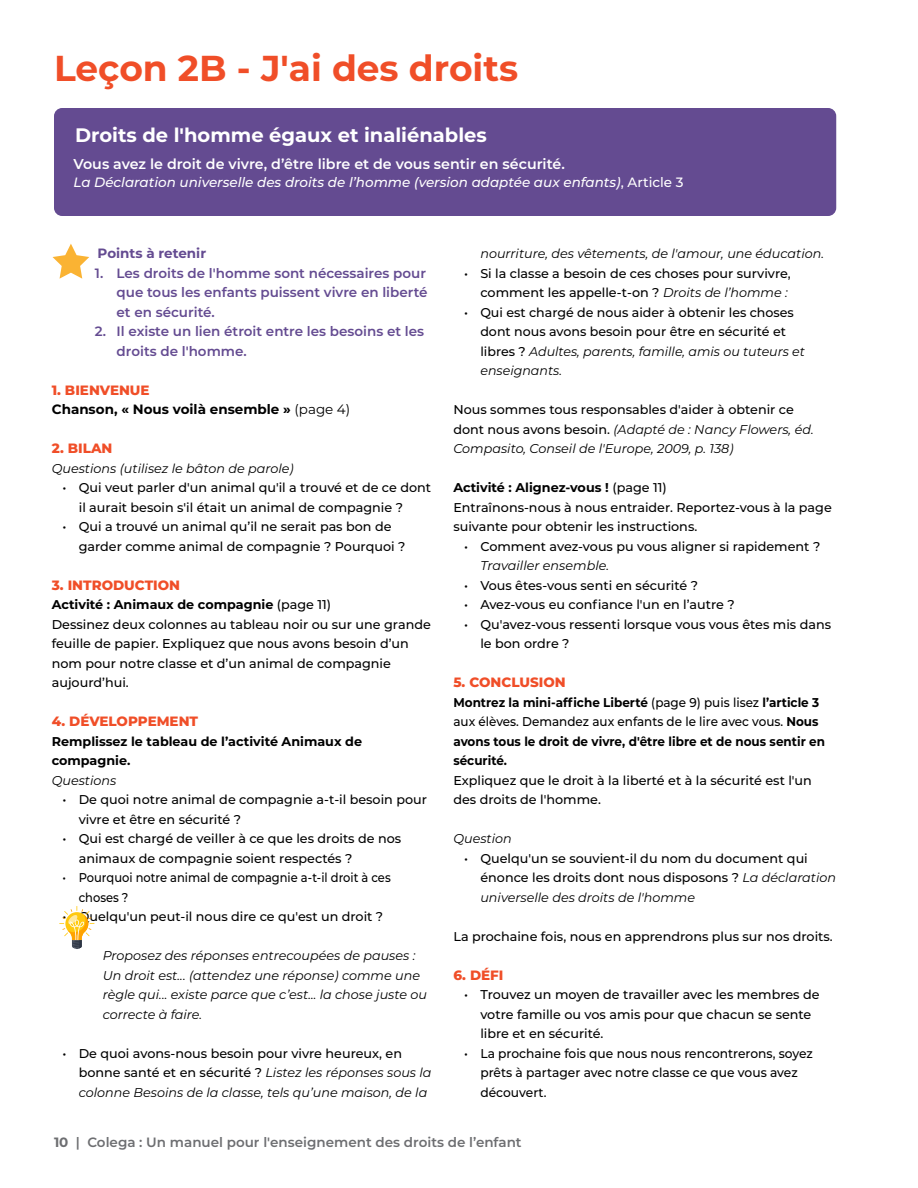
<style>
.page{position:relative;width:918px;height:1188px;background:#fff}
.page>*{position:absolute;margin:0;border:0;box-sizing:border-box;transform-origin:0 0}
.t1{font:700 36px "Montserrat";color:#f04e28}
.t2{font:700 19.5px "Montserrat";color:#fff}
.t3{font:600 14.25px "Montserrat";color:#fff}
.t4{font:600 13.5px/19.5px "Montserrat";color:#644b91;text-align:justify}
.t5{font:italic 500 13.5px "Montserrat";color:#fff}
.t6{font:600 13.5px "Montserrat";color:#6d6e71}
.t7{font:800 13.5px "Montserrat";color:#f04e28}
.t8{font:700 13.5px/19.5px "Montserrat";color:#000}
.t9{font:700 13.5px "Montserrat";color:#644b91}
.t10{font:500 12.75px/19.5px "Montserrat";color:#000}
.t11{font:italic 12.75px/19.5px "Montserrat";color:#000}
.t12{font:700 12.75px/19.5px "Montserrat";color:#000;scale:.94 1}
.t13{font:500 12.75px/19.5px "Montserrat";color:#000;scale:.96 1}
.t14{font:500 12.75px/19.5px "Montserrat";color:#000;scale:.9 1}
.t15{font:700 12.75px/19.5px "Montserrat";color:#000}
.s1{font-style:normal}
.s2{font-weight:800;color:#f04e28}
.s3{font-weight:400}
.s4{font-weight:700}
.s5{font-weight:500;font-style:normal}
.s6{font-weight:400;font-style:italic}
.s7{font-weight:500}
</style>
<div class="page">
<div style="left:54px;top:108px;width:782px;height:108px;background:#644b91;border-radius:8px"></div>
<svg style="left:53px;top:244px;width:36px;height:35px"></svg>
<svg style="left:59px;top:906px;width:35px;height:43px"></svg>
<h1 class="t1" style="left:54px;top:42px;width:466px">Leçon 2B - J'ai des droits</h1>
<h2 class="t2" style="left:75px;top:121px;width:413px">Droits de l'homme égaux et inaliénables</h2>
<p class="t3" style="left:74px;top:154px;width:493px">Vous avez le droit de vivre, d’être libre et de vous sentir en sécurité.</p>
<p class="t5" style="left:74px;top:173px;width:611px">La Déclaration universelle des droits de l’homme (version adaptée aux enfants)<span class="s1">, Article 3</span></p>
<p class="t9" style="left:98px;top:244px;width:110px">Points à retenir</p>
<p class="t4" style="left:117px;top:263px;width:313px;text-indent:-22px">1. Les droits de l'homme sont nécessaires pour que tous les enfants puissent vivre en liberté et en sécurité.</p>
<p class="t4" style="left:117px;top:321px;width:309px;text-indent:-22px">2. Il existe un lien étroit entre les besoins et les droits de l'homme.</p>
<p class="t8" style="left:52px;top:379px;width:300px"><span class="s2">1. BIENVENUE<br></span>Chanson, « Nous voilà ensemble » <span class="s3">(page 4)</span></p>
<p class="t7" style="left:52px;top:438px;width:62px">2. BILAN</p>
<p class="t11" style="left:52px;top:458px;width:243px">Questions (utilisez le bâton de parole)</p>
<p class="t10" style="left:79px;top:477px;width:354px;text-indent:-16px">• Qui veut parler d'un animal qu'il a trouvé et de ce dont il aurait besoin s'il était un animal de compagnie ?</p>
<p class="t10" style="left:79px;top:516px;width:328px;text-indent:-16px">• Qui a trouvé un animal qu’il ne serait pas bon de garder comme animal de compagnie ? Pourquoi ?</p>
<p class="t7" style="left:52px;top:575px;width:130px">3. INTRODUCTION</p>
<p class="t10" style="left:52px;top:594px;width:381px"><span class="s4">Activité : Animaux de compagnie</span> (page 11)<br>Dessinez deux colonnes au tableau noir ou sur une grande feuille de papier. Expliquez que nous avons besoin d’un nom pour notre classe et d’un animal de compagnie aujourd’hui.</p>
<p class="t7" style="left:52px;top:712px;width:148px">4. DÉVELOPPEMENT</p>
<p class="t15" style="left:52px;top:731px;width:312px">Remplissez le tableau de l’activité Animaux de compagnie.</p>
<p class="t11" style="left:52px;top:770px;width:66px">Questions</p>
<p class="t10" style="left:79px;top:789px;width:350px;text-indent:-16px">• De quoi notre animal de compagnie a-t-il besoin pour vivre et être en sécurité ?</p>
<p class="t10" style="left:79px;top:828px;width:324px;text-indent:-16px">• Qui est chargé de veiller à ce que les droits de nos animaux de compagnie soient respectés ?</p>
<p class="t14" style="left:79px;top:867px;width:348px;text-indent:-16px">• Pourquoi notre animal de compagnie a-t-il droit à ces choses ?</p>
<p class="t10" style="left:63px;top:906px;width:322px">• Quelqu'un peut-il nous dire ce qu'est un droit ?</p>
<p class="t11" style="left:103px;top:946px;width:326px">Proposez des réponses entrecoupées de pauses :<br>Un droit est... (attendez une réponse) comme une règle qui... existe parce que c’est... la chose juste ou correcte à faire.</p>
<p class="t11" style="left:79px;top:1043px;width:354px;text-indent:-16px"><span class="s5">• De quoi avons-nous besoin pour vivre heureux, en bonne santé et en sécurité ?</span> Listez les réponses sous la colonne Besoins de la classe, tels qu’une maison, de la</p>
<p class="t11" style="left:480px;top:243px;width:345px">nourriture, des vêtements, de l'amour, une éducation.</p>
<p class="t10" style="left:464px;top:263px;width:328px;text-align:right">• Si la classe a besoin de ces choses pour survivre, comment les appelle-t-on ? <span class="s6">Droits de l’homme :</span></p>
<p class="t10" style="left:480px;top:302px;width:326px;text-indent:-16px">• Qui est chargé de nous aider à obtenir les choses dont nous avons besoin pour être en sécurité et libres ? <span class="s6">Adultes, parents, famille, amis ou tuteurs et enseignants.</span></p>
<p class="t11" style="left:453px;top:400px;width:362px"><span class="s5">Nous sommes tous responsables d'aider à obtenir ce dont nous avons besoin.</span> (Adapté de : Nancy Flowers, éd.<br>Compasito, Conseil de l'Europe, 2009, p. 138)</p>
<p class="t10" style="left:453px;top:477px;width:380px"><span class="s4">Activité : Alignez-vous !</span> (page 11)<br>Entraînons-nous à nous entraider. Reportez-vous à la page suivante pour obtenir les instructions.</p>
<p class="t10" style="left:464px;top:536px;width:358px">• Comment avez-vous pu vous aligner si rapidement ?</p>
<p class="t11" style="left:480px;top:555px;width:130px">Travailler ensemble.</p>
<p class="t10" style="left:464px;top:575px;width:235px">• Vous êtes-vous senti en sécurité ?</p>
<p class="t10" style="left:464px;top:594px;width:272px">• Avez-vous eu confiance l'un en l’autre ?</p>
<p class="t10" style="left:480px;top:614px;width:352px;text-indent:-16px">• Qu'avez-vous ressenti lorsque vous vous êtes mis dans le bon ordre ?</p>
<p class="t7" style="left:453px;top:673px;width:114px">5. CONCLUSION</p>
<p class="t12" style="left:453px;top:692px;width:397px">Montrez la mini-affiche Liberté <span class="s7">(page 9) puis lisez</span> l’article 3 <span class="s7">aux élèves. Demandez aux enfants de le lire avec vous.</span> Nous avons tous le droit de vivre, d'être libre et de nous sentir en sécurité.</p>
<p class="t10" style="left:453px;top:770px;width:360px">Expliquez que le droit à la liberté et à la sécurité est l'un des droits de l'homme.</p>
<p class="t11" style="left:453px;top:829px;width:60px">Question</p>
<p class="t10" style="left:480px;top:848px;width:357px;text-indent:-16px">• Quelqu'un se souvient-il du nom du document qui énonce les droits dont nous disposons ? <span class="s6">La déclaration universelle des droits de l'homme</span></p>
<p class="t10" style="left:453px;top:926px;width:381px">La prochaine fois, nous en apprendrons plus sur nos droits.</p>
<p class="t7" style="left:453px;top:965px;width:52px">6. DÉFI</p>
<p class="t10" style="left:480px;top:984px;width:341px;text-indent:-16px">• Trouvez un moyen de travailler avec les membres de votre famille ou vos amis pour que chacun se sente libre et en sécurité.</p>
<p class="t13" style="left:480px;top:1043px;width:348px;text-indent:-16px">• La prochaine fois que nous nous rencontrerons, soyez prêts à partager avec notre classe ce que vous avez découvert.</p>
<p class="t6" style="left:54px;top:1133px;width:469px"><span class="s4">10</span> | Colega : Un manuel pour l'enseignement des droits de l’enfant</p>
</div>
